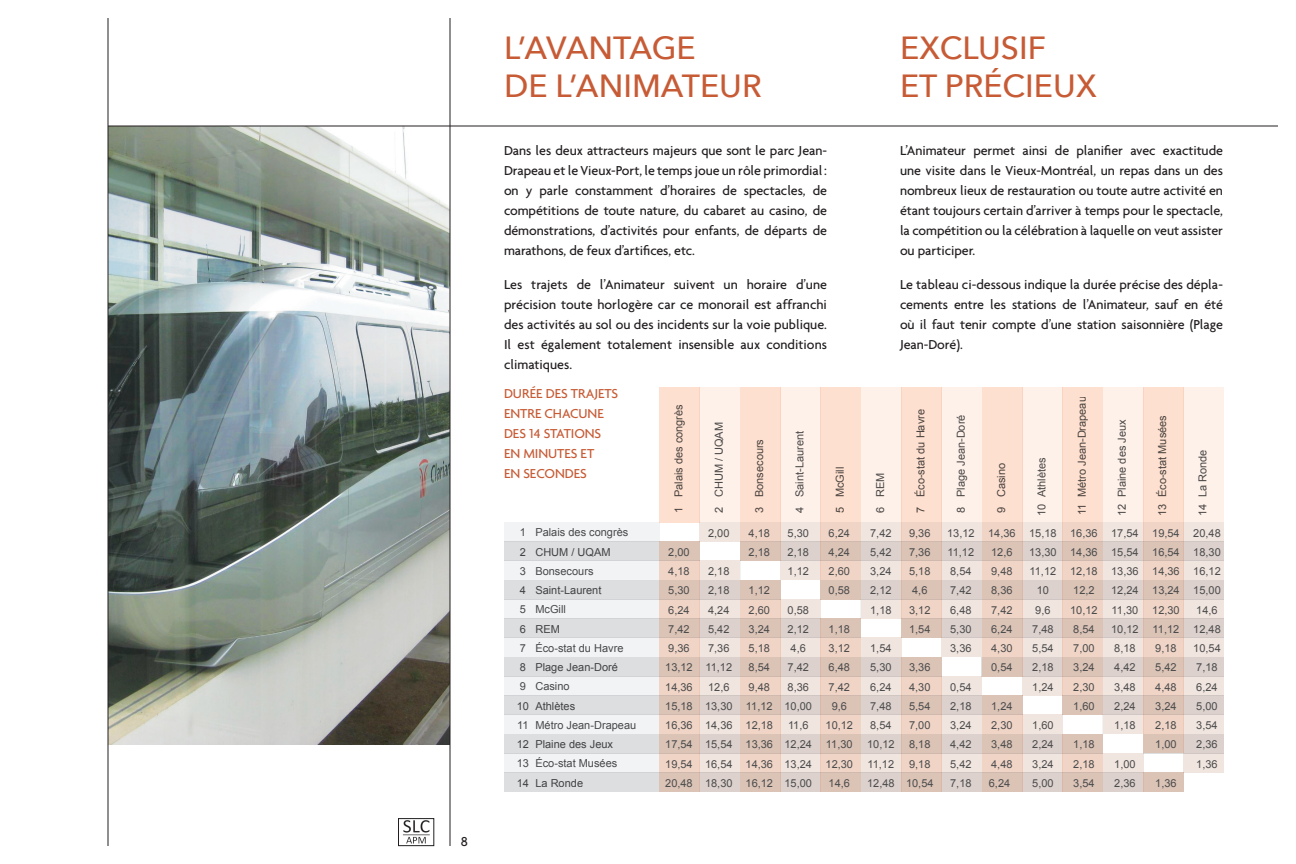
<style>
.page{position:relative;width:1296px;height:864px;background:#fff}
.page>*{position:absolute;margin:0;border:0;box-sizing:border-box;transform-origin:0 0}
.t1{font:500 32px/38px "Avenir Next";color:#c75b35}
.t2{font:500 14px/20px "Agenda";letter-spacing:-.005em;color:#231f20;text-align:justify}
.t3{font:500 14px/20px "Agenda";letter-spacing:-.005em;color:#c75b35}
.t4{font:11px/19.2px "Arial";color:#4b4c4d}
</style>
<div class="page">
<img style="left:402px;top:820px;width:28px;height:24px">
<div style="left:398px;top:818px;width:36px;height:28px;border:1px solid #231f20"></div>
<img style="left:109px;top:127px;width:341px;height:618px">
<hr style="left:108px;top:126px;width:1170px;height:1px;background:#231f20">
<hr style="left:108px;top:18px;width:1px;height:828px;background:#231f20">
<hr style="left:450px;top:18px;width:1px;height:828px;background:#231f20">
<div style="left:660px;top:387px;width:40px;height:135px;background:#fde0d0"></div>
<div style="left:700px;top:387px;width:40px;height:155px;background:#fef1ea"></div>
<div style="left:740px;top:387px;width:40px;height:174px;background:#fde0d0"></div>
<div style="left:780px;top:387px;width:41px;height:193px;background:#fef1ea"></div>
<div style="left:821px;top:387px;width:40px;height:212px;background:#fde0d0"></div>
<div style="left:861px;top:387px;width:40px;height:232px;background:#fef1ea"></div>
<div style="left:901px;top:387px;width:41px;height:251px;background:#fde0d0"></div>
<div style="left:942px;top:387px;width:40px;height:270px;background:#fef1ea"></div>
<div style="left:982px;top:387px;width:40px;height:289px;background:#fde0d0"></div>
<div style="left:1022px;top:387px;width:41px;height:309px;background:#fef1ea"></div>
<div style="left:1063px;top:387px;width:40px;height:328px;background:#fde0d0"></div>
<div style="left:1103px;top:387px;width:40px;height:347px;background:#fef1ea"></div>
<div style="left:1143px;top:387px;width:41px;height:366px;background:#fde0d0"></div>
<div style="left:1184px;top:387px;width:40px;height:386px;background:#fef1ea"></div>
<div style="left:504px;top:522px;width:156px;height:20px;background:#f2f3f4"></div>
<div style="left:700px;top:522px;width:524px;height:20px;background:linear-gradient(to right,#f0ddd3,#f1ddd4)"></div>
<svg style="left:504px;top:542px;width:196px;height:19px;background:#dbd7d6"></svg>
<svg style="left:740px;top:542px;width:484px;height:19px;background:#dac9c0"></svg>
<svg style="left:504px;top:561px;width:236px;height:19px;fill:#f2f3f4"></svg>
<div style="left:780px;top:561px;width:444px;height:19px;background:linear-gradient(to right,#f1ddd3,#f1ded4)"></div>
<svg style="left:504px;top:580px;width:276px;height:19px;background:#dcd4d0"></svg>
<svg style="left:821px;top:580px;width:403px;height:19px;background:#dbc9c1"></svg>
<svg style="left:504px;top:599px;width:317px;height:20px"></svg>
<svg style="left:504px;top:619px;width:357px;height:19px;background:#dbd1cc"></svg>
<svg style="left:504px;top:638px;width:397px;height:19px"></svg>
<svg style="left:504px;top:657px;width:438px;height:19px;background:#dbd0cb"></svg>
<div style="left:861px;top:599px;width:363px;height:20px;background:linear-gradient(to right,#f1ddd4,#f1ddd4)"></div>
<svg style="left:901px;top:619px;width:323px;height:19px;background:#dac9c0"></svg>
<div style="left:942px;top:638px;width:282px;height:19px;background:linear-gradient(to right,#f1ddd3,#f1ded5)"></div>
<svg style="left:982px;top:657px;width:242px;height:19px;background:#dbc9c1"></svg>
<svg style="left:504px;top:676px;width:478px;height:20px"></svg>
<svg style="left:504px;top:696px;width:518px;height:19px;background:#dbcec9"></svg>
<svg style="left:504px;top:715px;width:559px;height:19px"></svg>
<svg style="left:504px;top:734px;width:599px;height:19px;background:#dbcec8"></svg>
<svg style="left:504px;top:753px;width:639px;height:20px"></svg>
<svg style="left:504px;top:773px;width:680px;height:19px;background:#dbcdc7"></svg>
<div style="left:1022px;top:676px;width:202px;height:20px;background:linear-gradient(to bottom,#f1ded5,#f1ded5)"></div>
<svg style="left:1063px;top:696px;width:161px;height:19px;background:#dbc9c0"></svg>
<svg style="left:1103px;top:715px;width:121px;height:19px;fill:#f1e5df"></svg>
<div style="left:1143px;top:734px;width:81px;height:19px;background:linear-gradient(to right,#dbbfaf,#dcd4d2)"></div>
<div style="left:1184px;top:753px;width:40px;height:20px;background:#f1e5df"></div>
<p class="t2" style="left:461px;top:831px;width:9px">8</p>
<h1 class="t1" style="left:504px;top:28px;width:259px">L’AVANTAGE<br>DE L’ANIMATEUR</h1>
<h1 class="t1" style="left:900px;top:28px;width:199px">EXCLUSIF<br>ET PRÉCIEUX</h1>
<p class="t2" style="left:504px;top:140px;width:325px">Dans les deux attracteurs majeurs que sont le parc Jean-Drapeau et le Vieux-Port, le temps joue un rôle primordial: on y parle constamment d’horaires de spectacles, de compétitions de toute nature, du cabaret au casino, de démonstrations, d’activités pour enfants, de départs de marathons, de feux d’artifices, etc.</p>
<p class="t2" style="left:504px;top:274px;width:325px">Les trajets de l’Animateur suivent un horaire d’une précision toute horlogère car ce monorail est affranchi des activités au sol ou des incidents sur la voie publique.<br>Il est également totalement insensible aux conditions climatiques.</p>
<p class="t3" style="left:504px;top:383px;width:116px">DURÉE DES TRAJETS<br>ENTRE CHACUNE<br>DES 14 STATIONS<br>EN MINUTES ET<br>EN SECONDES</p>
<p class="t4" style="left:669px;top:513px;width:110px;rotate:-90deg">1 Palais des congrès</p>
<p class="t4" style="left:710px;top:513px;width:92px;rotate:-90deg">2 CHUM / UQAM</p>
<p class="t4" style="left:750px;top:513px;width:75px;rotate:-90deg">3 Bonsecours</p>
<p class="t4" style="left:790px;top:513px;width:83px;rotate:-90deg">4 Saint-Laurent</p>
<p class="t4" style="left:831px;top:513px;width:48px;rotate:-90deg">5 McGill</p>
<p class="t4" style="left:871px;top:513px;width:41px;rotate:-90deg">6 REM</p>
<p class="t2" style="left:900px;top:140px;width:325px">L’Animateur permet ainsi de planifier avec exactitude une visite dans le Vieux-Montréal, un repas dans un des nombreux lieux de restauration ou toute autre activité en étant toujours certain d’arriver à temps pour le spectacle, la compétition ou la célébration à laquelle on veut assister ou participer.</p>
<p class="t2" style="left:900px;top:274px;width:325px">Le tableau ci-dessous indique la durée précise des dépla&shy;cements entre les stations de l’Animateur, sauf en été où il faut tenir compte d’une station saisonnière (Plage Jean-Doré).</p>
<p class="t4" style="left:911px;top:513px;width:105px;rotate:-90deg">7 Éco-stat du Havre</p>
<p class="t4" style="left:951px;top:513px;width:100px;rotate:-90deg">8 Plage Jean-Doré</p>
<p class="t4" style="left:992px;top:513px;width:51px;rotate:-90deg">9 Casino</p>
<p class="t4" style="left:1032px;top:516px;width:60px;rotate:-90deg">10 Athlètes</p>
<p class="t4" style="left:1072px;top:515px;width:121px;rotate:-90deg">11 Métro Jean-Drapeau</p>
<p class="t4" style="left:1113px;top:516px;width:98px;rotate:-90deg">12 Plaine des Jeux</p>
<p class="t4" style="left:1153px;top:516px;width:102px;rotate:-90deg">13 Éco-stat Musées</p>
<p class="t4" style="left:1193px;top:516px;width:68px;rotate:-90deg">14 La Ronde</p>
<p class="t4" style="left:517px;top:523px;width:121px">1 Palais des congrès<br>2 CHUM / UQAM<br>3 Bonsecours<br>4 Saint-Laurent<br>5 McGill<br>6 REM<br>7 Éco-stat du Havre<br>8 Plage Jean-Doré<br>9 Casino<br>10 Athlètes<br>11 Métro Jean-Drapeau<br>12 Plaine des Jeux<br>13 Éco-stat Musées<br>14 La Ronde</p>
<p class="t4" style="left:665px;top:543px;width:29px">2,00<br>4,18<br>5,30<br>6,24<br>7,42<br>9,36<br>13,12<br>14,36<br>15,18<br>16,36<br>17,54<br>19,54<br>20,48</p>
<p class="t4" style="left:708px;top:523px;width:23px">2,00</p>
<p class="t4" style="left:705px;top:562px;width:29px">2,18<br>2,18<br>4,24<br>5,42<br>7,36<br>11,12<br>12,6<br>13,30<br>14,36<br>15,54<br>16,54<br>18,30</p>
<p class="t4" style="left:749px;top:523px;width:23px">4,18<br>2,18</p>
<p class="t4" style="left:746px;top:581px;width:29px">1,12<br>2,60<br>3,24<br>5,18<br>8,54<br>9,48<br>11,12<br>12,18<br>13,36<br>14,36<br>16,12</p>
<p class="t4" style="left:788px;top:523px;width:23px;text-align:justify">5,30<br>2,18<br>1,12</p>
<p class="t4" style="left:785px;top:600px;width:29px;text-align:center">0,58<br>2,12<br>4,6<br>7,42<br>8,36<br>10,00<br>11,6<br>12,24<br>13,24<br>15,00</p>
<p class="t4" style="left:829px;top:523px;width:23px;text-align:justify">6,24<br>4,24<br>2,60<br>0,58</p>
<p class="t4" style="left:826px;top:620px;width:29px;text-align:center">1,18<br>3,12<br>6,48<br>7,42<br>9,6<br>10,12<br>11,30<br>12,30<br>14,6</p>
<p class="t4" style="left:870px;top:523px;width:23px;text-align:justify">7,42<br>5,42<br>3,24<br>2,12<br>1,18</p>
<p class="t4" style="left:867px;top:639px;width:29px">1,54<br>5,30<br>6,24<br>7,48<br>8,54<br>10,12<br>11,12<br>12,48</p>
<p class="t4" style="left:909px;top:523px;width:23px">9,36<br>7,36<br>5,18<br>4,6<br>3,12<br>1,54</p>
<p class="t4" style="left:906px;top:658px;width:29px">3,36<br>4,30<br>5,54<br>7,00<br>8,18<br>9,18<br>10,54</p>
<p class="t4" style="left:947px;top:523px;width:29px">13,12<br>11,12<br>8,54<br>7,42<br>6,48<br>5,30<br>3,36</p>
<p class="t4" style="left:950px;top:677px;width:23px;text-align:justify">0,54<br>2,18<br>3,24<br>4,42<br>5,42<br>7,18</p>
<p class="t4" style="left:988px;top:523px;width:29px">14,36<br>12,6<br>9,48<br>8,36<br>7,42<br>6,24<br>4,30<br>0,54</p>
<p class="t4" style="left:989px;top:697px;width:25px;text-align:justify">1,24<br>2,30<br>3,48<br>4,48<br>6,24</p>
<p class="t4" style="left:1029px;top:523px;width:29px;text-align:center">15,18<br>13,30<br>11,12<br>10<br>9,6<br>7,48<br>5,54<br>2,18<br>1,24</p>
<p class="t4" style="left:1032px;top:716px;width:23px;text-align:justify">1,60<br>2,24<br>3,24<br>5,00</p>
<p class="t4" style="left:1070px;top:523px;width:29px">16,36<br>14,36<br>12,18<br>12,2<br>10,12<br>8,54<br>7,00<br>3,24<br>2,30<br>1,60</p>
<p class="t4" style="left:1073px;top:735px;width:23px;text-align:justify">1,18<br>2,18<br>3,54</p>
<p class="t4" style="left:1111px;top:523px;width:29px">17,54<br>15,54<br>13,36<br>12,24<br>11,30<br>10,12<br>8,18<br>4,42<br>3,48<br>2,24<br>1,18</p>
<p class="t4" style="left:1114px;top:754px;width:23px">1,00<br>2,36</p>
<p class="t4" style="left:1152px;top:523px;width:29px">19,54<br>16,54<br>14,36<br>13,24<br>12,30<br>11,12<br>9,18<br>5,42<br>4,48<br>3,24<br>2,18<br>1,00</p>
<p class="t4" style="left:1155px;top:774px;width:23px">1,36</p>
<p class="t4" style="left:1193px;top:523px;width:29px">20,48<br>18,30<br>16,12<br>15,00<br>14,6<br>12,48<br>10,54<br>7,18<br>6,24<br>5,00<br>3,54<br>2,36<br>1,36</p>
</div>
